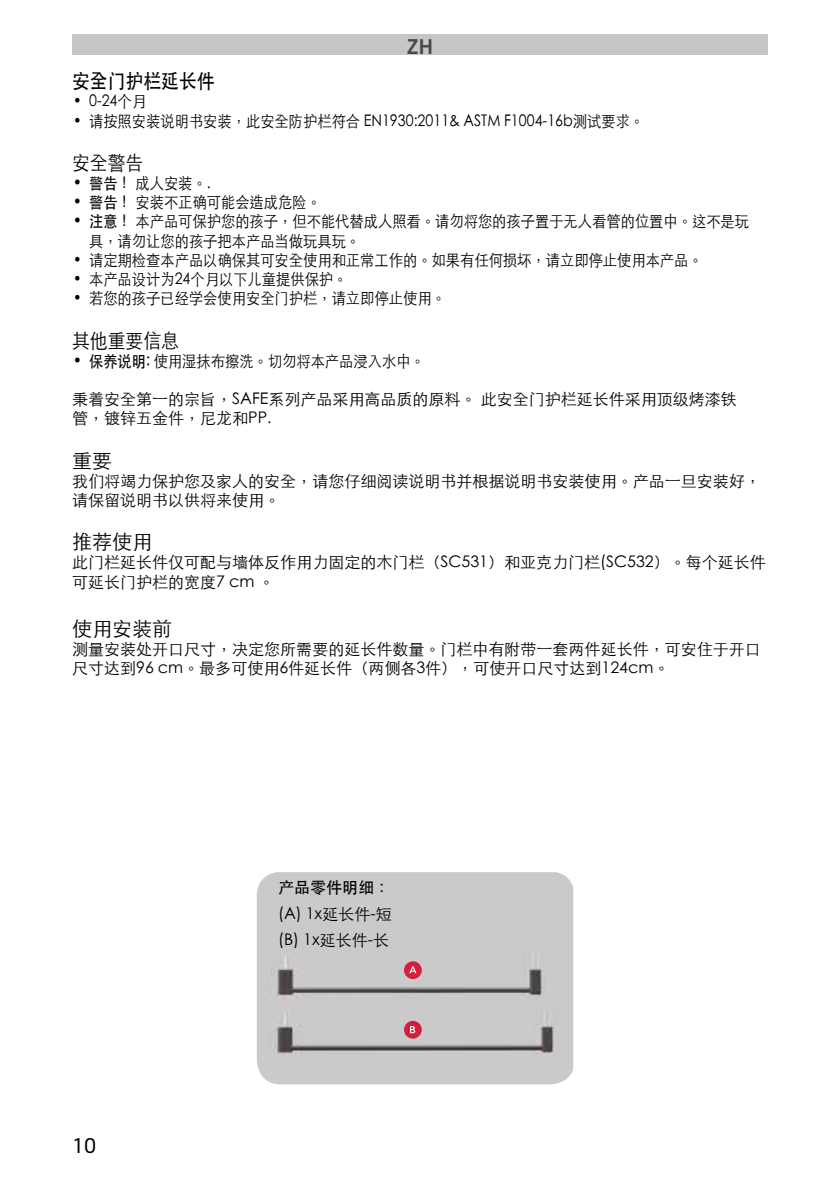
<style>
.page{position:relative;width:840px;height:1191px;background:#fff}
.page>*{position:absolute;margin:0;border:0;box-sizing:border-box;transform-origin:0 0}
.t1{font:300 20px "ST Heiti TC";color:#000}
.t2{font:300 20px "ST Heiti TC";color:#000;scale:.89 1}
.t3{font:500 20px "ST Heiti TC";color:#000;scale:.89 1}
.t4{font:20px "Neo Sans";color:#000}
.t5{font:500 20px "Neo Sans";color:#4a4a49}
.t6{font:300 16px/19.2px "ST Heiti TC";color:#000}
.t7{font:300 16px/19.2px "ST Heiti TC";color:#000;scale:.89 1}
.t8{font:500 16px "ST Heiti TC";color:#000}
.s1{font-weight:500}
</style>
<div class="page">
<img style="left:257px;top:872px;width:316px;height:212px">
<div style="left:404px;top:961px;width:17px;height:18px;background:#d51e3b;border-radius:50%"></div>
<svg style="left:409px;top:966px;width:7px;height:7px"></svg>
<div style="left:404px;top:1020px;width:17px;height:18px;background:#d51e3b;border-radius:50%"></div>
<svg style="left:410px;top:1026px;width:5px;height:7px"></svg>
<div style="left:72px;top:34px;width:695px;height:21px;background:#c6c6c6"></div>
<p class="t5" style="left:407px;top:34px;width:28px">ZH</p>
<p class="t3" style="left:72px;top:70px;width:162px">安全门护栏延长件</p>
<p class="t7" style="left:73px;top:90px;width:83px">• 0-24个月</p>
<p class="t7" style="left:73px;top:110px;width:642px">• 请按照安装说明书安装，此安全防护栏符合 EN1930:2011&amp; ASTM F1004-16b测试要求。</p>
<p class="t2" style="left:72px;top:145px;width:82px">安全警告</p>
<p class="t7" style="left:73px;top:172px;width:156px"><span class="s1">• 警告！</span>成人安装。.</p>
<p class="t7" style="left:73px;top:191px;width:280px"><span class="s1">• 警告！</span>安装不正确可能会造成危险。</p>
<p class="t7" style="left:89px;top:210px;width:742px;text-indent:-16px"><span class="s1">• 注意！</span>本产品可保护您的孩子，但不能代替成人照看。请勿将您的孩子置于无人看管的位置中。这不是玩具，请勿让您的孩子把本产品当做玩具玩。</p>
<p class="t7" style="left:73px;top:249px;width:708px">• 请定期检查本产品以确保其可安全使用和正常工作的。如果有任何损坏，请立即停止使用本产品。</p>
<p class="t7" style="left:73px;top:268px;width:309px">• 本产品设计为24个月以下儿童提供保护。</p>
<p class="t7" style="left:73px;top:287px;width:420px">• 若您的孩子已经学会使用安全门护栏，请立即停止使用。</p>
<p class="t2" style="left:72px;top:323px;width:122px">其他重要信息</p>
<p class="t7" style="left:73px;top:350px;width:396px"><span class="s1">• 保养说明:</span> 使用湿抹布擦洗。切勿将本产品浸入水中。</p>
<p class="t6" style="left:72px;top:388px;width:666px">秉着安全第一的宗旨，SAFE系列产品采用高品质的原料。此安全门护栏延长件采用顶级烤漆铁管，镀锌五金件，尼龙和PP.</p>
<p class="t1" style="left:72px;top:443px;width:41px">重要</p>
<p class="t6" style="left:72px;top:470px;width:689px">我们将竭力保护您及家人的安全，请您仔细阅读说明书并根据说明书安装使用。产品一旦安装好，请保留说明书以供将来使用。</p>
<p class="t1" style="left:72px;top:524px;width:81px">推荐使用</p>
<p class="t6" style="left:72px;top:551px;width:695px">此门栏延长件仅可配与墙体反作用力固定的木门栏（SC531）和亚克力门栏(SC532）。每个延长件可延长门护栏的宽度7 cm 。</p>
<p class="t1" style="left:72px;top:611px;width:101px">使用安装前</p>
<p class="t6" style="left:72px;top:638px;width:689px">测量安装处开口尺寸，决定您所需要的延长件数量。门栏中有附带一套两件延长件，可安住于开口尺寸达到96 cm。最多可使用6件延长件（两侧各3件），可使开口尺寸达到124cm。</p>
<p class="t4" style="left:72px;top:1133px;width:26px">10</p>
<p class="t8" style="left:278px;top:878px;width:113px">产品零件明细：</p>
<p class="t6" style="left:278px;top:899px;width:115px;line-height:26px">(A) 1x延长件-短(B) 1x延长件-长</p>
</div>
